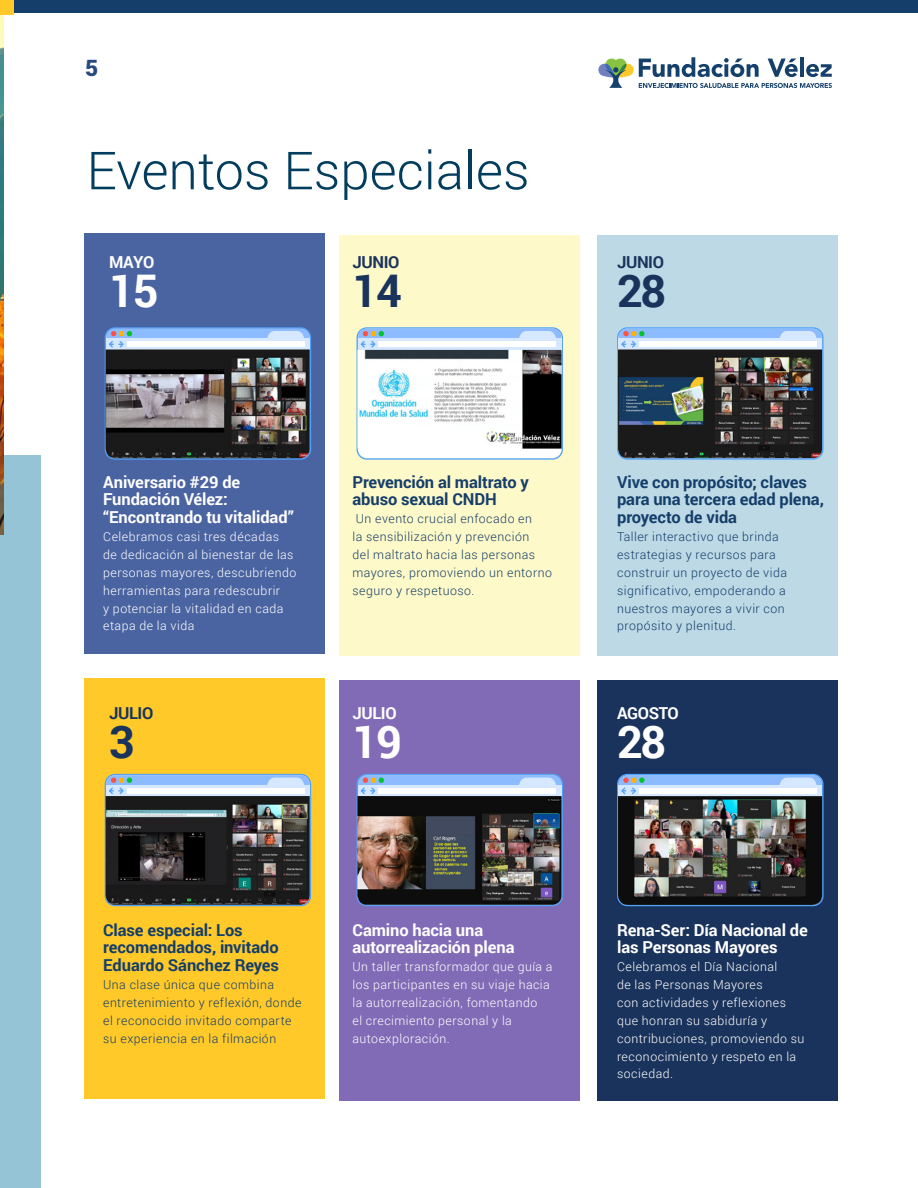
<style>
.page{position:relative;width:918px;height:1188px;background:#fff}
.page>*{position:absolute;margin:0;border:0;box-sizing:border-box;transform-origin:0 0}
.t1{font:300 52.5px "Roboto";color:#033d5e}
.t2{font:700 45px "Roboto";color:#fff}
.t3{font:700 45px "Roboto";color:#1a335c}
.t4{font:900 22.5px "Roboto";color:#284980}
.t5{font:700 16.5px/17.9px "Roboto";letter-spacing:-.005em;color:#153e6a}
.t6{font:700 16.5px/17.9px "Roboto";letter-spacing:-.005em;color:#fff}
.t7{font:700 16.5px "Roboto";letter-spacing:-.025em;color:#1a335c}
.t8{font:300 12.3px/17.9px "Roboto";letter-spacing:.04em;color:#fff}
.t9{font:300 12.3px/17.9px "Roboto";letter-spacing:.04em;color:#153e6a}
</style>
<div class="page">
<svg style="left:598px;top:57px;width:234px;height:31px"></svg>
<div style="left:0;top:455px;width:41px;height:733px;background:#95c4d6"></div>
<div style="left:84px;top:233px;width:241px;height:421px;background:#4a63a1"></div>
<div style="left:339px;top:235px;width:241px;height:421px;background:#fef9c8"></div>
<div style="left:597px;top:235px;width:240px;height:421px;background:#bcd9e5"></div>
<div style="left:84px;top:678px;width:241px;height:421px;background:#ffc929"></div>
<div style="left:339px;top:680px;width:241px;height:421px;background:#816bb6"></div>
<div style="left:597px;top:680px;width:240px;height:421px;background:#1a335c"></div>
<svg style="left:105px;top:327px;width:206px;height:133px"></svg>
<img style="left:106px;top:349px;width:204px;height:109px">
<svg style="left:357px;top:327px;width:206px;height:133px"></svg>
<img style="left:357px;top:350px;width:205px;height:99px">
<svg style="left:617px;top:327px;width:207px;height:133px;background:#b1d1f8"></svg>
<img style="left:618px;top:349px;width:204px;height:109px">
<svg style="left:105px;top:774px;width:206px;height:132px;background:#b3d1f6"></svg>
<img style="left:106px;top:796px;width:204px;height:109px">
<svg style="left:357px;top:774px;width:206px;height:132px;background:#b4d2fa"></svg>
<img style="left:357px;top:796px;width:205px;height:109px">
<svg style="left:617px;top:774px;width:207px;height:132px;background:#adcdf5"></svg>
<img style="left:618px;top:796px;width:204px;height:109px">
<img style="left:0;top:14px;width:4px;height:520px">
<div style="left:0;top:0;width:918px;height:13px;background:#153e6a"></div>
<div style="left:0;top:0;width:14px;height:14px;background:#ffca28"></div>
<h3 class="t4" style="left:85px;top:52px;width:15px">5</h3>
<h1 class="t1" style="left:87px;top:134px;width:445px">Eventos Especiales</h1>
<h3 class="t6" style="left:109px;top:253px;width:47px">MAYO</h3>
<h2 class="t2" style="left:109px;top:260px;width:51px">15</h2>
<h3 class="t7" style="left:352px;top:251px;width:48px">JUNIO</h3>
<h2 class="t3" style="left:352px;top:260px;width:51px">14</h2>
<h3 class="t7" style="left:617px;top:251px;width:48px">JUNIO</h3>
<h2 class="t3" style="left:617px;top:260px;width:51px">28</h2>
<h3 class="t6" style="left:103px;top:472px;width:192px">Aniversario #29 de<br>Fundación Vélez: “Encontrando tu vitalidad”</h3>
<p class="t8" style="left:103px;top:527px;width:195px">Celebramos casi tres décadas<br>de dedicación al bienestar de las personas mayores, descubriendo herramientas para redescubrir<br>y potenciar la vitalidad en cada etapa de la vida</p>
<h3 class="t7" style="left:109px;top:702px;width:46px">JULIO</h3>
<h2 class="t3" style="left:109px;top:711px;width:27px">3</h2>
<h3 class="t5" style="left:352px;top:472px;width:178px">Prevención al maltrato y abuso sexual CNDH</h3>
<p class="t9" style="left:352px;top:510px;width:201px">Un evento crucial enfocado en<br>la sensibilización y prevención<br>del maltrato hacia las personas mayores, promoviendo un entorno seguro y respetuoso.</p>
<h3 class="t6" style="left:352px;top:704px;width:46px">JULIO</h3>
<h2 class="t2" style="left:352px;top:711px;width:51px">19</h2>
<h3 class="t5" style="left:617px;top:472px;width:208px">Vive con propósito; claves para una tercera edad plena, proyecto de vida</h3>
<p class="t9" style="left:617px;top:527px;width:171px">Taller interactivo que brinda estrategias y recursos para construir un proyecto de vida significativo, empoderando a nuestros mayores a vivir con propósito y plenitud.</p>
<h3 class="t6" style="left:617px;top:704px;width:63px">AGOSTO</h3>
<h2 class="t2" style="left:617px;top:711px;width:51px">28</h2>
<h3 class="t5" style="left:103px;top:920px;width:177px">Clase especial: Los recomendados, invitado<br>Eduardo Sánchez Reyes</h3>
<p class="t9" style="left:103px;top:976px;width:200px">Una clase única que combina entretenimiento y reflexión, donde el reconocido invitado comparte su experiencia en la filmación</p>
<h3 class="t6" style="left:352px;top:920px;width:164px">Camino hacia una autorrealización plena</h3>
<p class="t8" style="left:352px;top:958px;width:202px">Un taller transformador que guía a los participantes en su viaje hacia la autorrealización, fomentando<br>el crecimiento personal y la autoexploración.</p>
<h3 class="t6" style="left:617px;top:920px;width:192px">Rena-Ser: Día Nacional de las Personas Mayores</h3>
<p class="t8" style="left:617px;top:958px;width:189px">Celebramos el Día Nacional<br>de las Personas Mayores<br>con actividades y reflexiones que honran su sabiduría y contribuciones, promoviendo su reconocimiento y respeto en la sociedad.</p>
</div>
